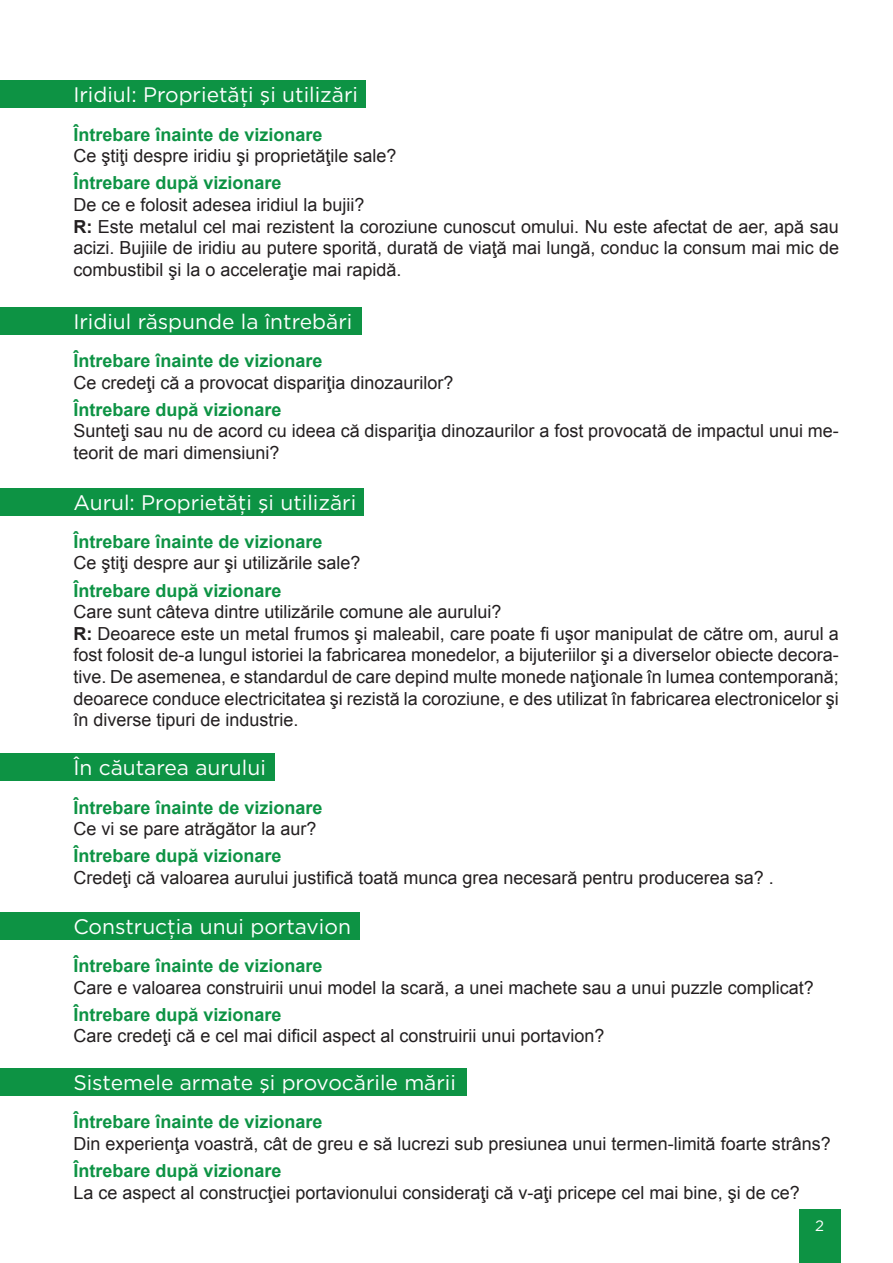
<style>
.page{position:relative;width:893px;height:1263px;background:#fff}
.page>*{position:absolute;margin:0;border:0;box-sizing:border-box;transform-origin:0 0}
.t1{font:21px "Gotham";color:#fff}
.t2{font:18px/21.6px "Arial";color:#231f20;text-align:justify}
.t3{font:700 18px "Arial";color:#0d9344}
.t4{font:15px "Gotham";color:#fff}
.s1{font-weight:700}
</style>
<div class="page">
<div style="left:799px;top:1209px;width:41px;height:54px;background:#0d9344"></div>
<div style="left:0;top:81px;width:366px;height:27px;background:#0d9344"></div>
<div style="left:0;top:307px;width:361px;height:27px;background:#0d9344"></div>
<div style="left:0;top:488px;width:364px;height:27px;background:#0d9344"></div>
<div style="left:0;top:912px;width:359px;height:27px;background:#0d9344"></div>
<div style="left:0;top:1068px;width:466px;height:27px;background:#0d9344"></div>
<div style="left:0;top:754px;width:274px;height:27px;background:#0d9344"></div>
<p class="t1" style="left:73px;top:81px;width:286px">Iridiul: Proprietăţi şi utilizări</p>
<p class="t3" style="left:73px;top:122px;width:251px">Întrebare înainte de vizionare</p>
<p class="t2" style="left:73px;top:145px;width:325px">Ce ştiţi despre iridiu şi proprietăţile sale?</p>
<p class="t3" style="left:73px;top:171px;width:210px">Întrebare după vizionare</p>
<p class="t2" style="left:73px;top:194px;width:293px">De ce e folosit adesea iridiul la bujii?</p>
<p class="t2" style="left:73px;top:216px;width:767px"><span class="s1">R:</span> Este metalul cel mai rezistent la coroziune cunoscut omului. Nu este afectat de aer, apă sau acizi. Bujiile de iridiu au putere sporită, durată de viaţă mai lungă, conduc la consum mai mic de combustibil şi la o acceleraţie mai rapidă.</p>
<p class="t1" style="left:73px;top:308px;width:280px">Iridiul răspunde la întrebări</p>
<p class="t3" style="left:73px;top:349px;width:251px">Întrebare înainte de vizionare</p>
<p class="t2" style="left:73px;top:372px;width:382px">Ce credeţi că a provocat dispariţia dinozaurilor?</p>
<p class="t3" style="left:73px;top:397px;width:210px">Întrebare după vizionare</p>
<p class="t2" style="left:73px;top:420px;width:767px">Sunteţi sau nu de acord cu ideea că dispariţia dinozaurilor a fost provocată de impactul unui me&shy;teorit de mari dimensiuni?</p>
<p class="t1" style="left:73px;top:489px;width:284px">Aurul: Proprietăţi şi utilizări</p>
<p class="t3" style="left:73px;top:529px;width:251px">Întrebare înainte de vizionare</p>
<p class="t2" style="left:73px;top:552px;width:289px">Ce ştiţi despre aur şi utilizările sale?</p>
<p class="t3" style="left:73px;top:578px;width:210px">Întrebare după vizionare</p>
<p class="t2" style="left:73px;top:601px;width:430px">Care sunt câteva dintre utilizările comune ale aurului?</p>
<p class="t2" style="left:73px;top:623px;width:767px"><span class="s1">R:</span> Deoarece este un metal frumos şi maleabil, care poate fi uşor manipulat de către om, aurul a fost folosit de-a lungul istoriei la fabricarea monedelor, a bijuteriilor şi a diverselor obiecte decora&shy;tive. De asemenea, e standardul de care depind multe monede naţionale în lumea contemporană; deoarece conduce electricitatea şi rezistă la coroziune, e des utilizat în fabricarea electronicelor şi în diverse tipuri de industrie.</p>
<p class="t1" style="left:73px;top:754px;width:194px">În căutarea aurului</p>
<p class="t3" style="left:73px;top:795px;width:251px">Întrebare înainte de vizionare</p>
<p class="t2" style="left:73px;top:818px;width:245px">Ce vi se pare atrăgător la aur?</p>
<p class="t3" style="left:73px;top:844px;width:210px">Întrebare după vizionare</p>
<p class="t2" style="left:73px;top:867px;width:702px">Credeţi că valoarea aurului justifică toată munca grea necesară pentru producerea sa? .</p>
<p class="t1" style="left:73px;top:913px;width:279px">Construcţia unui portavion</p>
<p class="t3" style="left:73px;top:954px;width:251px">Întrebare înainte de vizionare</p>
<p class="t2" style="left:73px;top:977px;width:742px">Care e valoarea construirii unui model la scară, a unei machete sau a unui puzzle complicat?</p>
<p class="t3" style="left:73px;top:1002px;width:210px">Întrebare după vizionare</p>
<p class="t2" style="left:73px;top:1025px;width:533px">Care credeţi că e cel mai dificil aspect al construirii unui portavion?</p>
<p class="t1" style="left:73px;top:1069px;width:384px">Sistemele armate şi provocările mării</p>
<p class="t3" style="left:73px;top:1110px;width:251px">Întrebare înainte de vizionare</p>
<p class="t2" style="left:73px;top:1133px;width:759px">Din experienţa voastră, cât de greu e să lucrezi sub presiunea unui termen-limită foarte strâns?</p>
<p class="t3" style="left:73px;top:1158px;width:210px">Întrebare după vizionare</p>
<p class="t2" style="left:73px;top:1181px;width:728px">La ce aspect al construcţiei portavionului consideraţi că v-aţi pricepe cel mai bine, şi de ce?</p>
<p class="t4" style="left:815px;top:1216px;width:10px">2</p>
</div>
